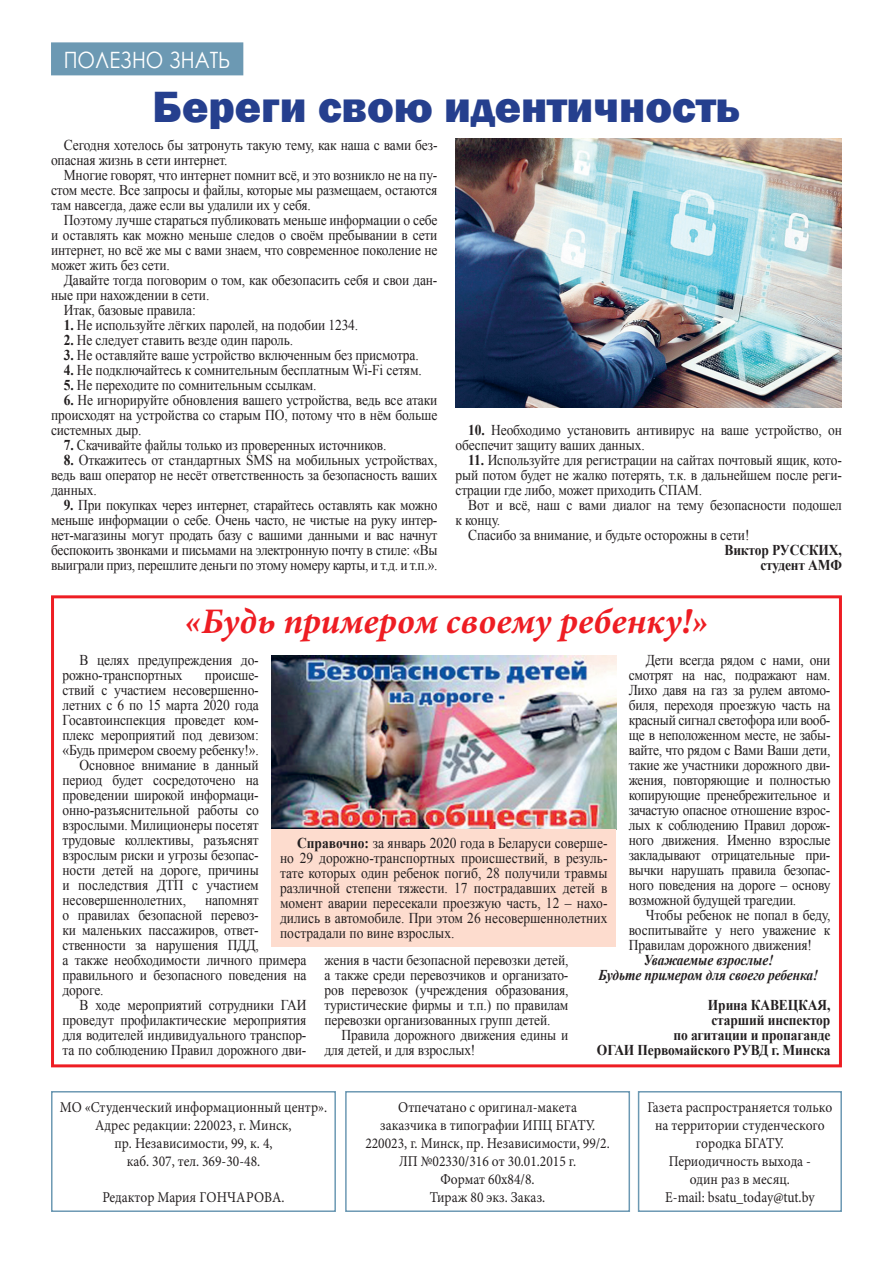
<style>
.page{position:relative;width:893px;height:1263px;background:#fff}
.page>*{position:absolute;margin:0;border:0;box-sizing:border-box;transform-origin:0 0}
.t1{font:800 45px "Franklin Gothic";color:#253f8e}
.t2{font:italic 700 36px "Minion Pro";color:#ee1d23}
.t3{font:22.5px "Century Gothic";color:#fff;scale:.9 1}
.t4{font:15px/15px "Times New Roman";letter-spacing:-.01em;color:#231f20;text-align:justify;scale:.9 1}
.t5{font:15px/18px "Minion Pro";color:#231f20;text-align:center;scale:.9 1}
.t6{font:700 15px/15px "Times New Roman";letter-spacing:-.01em;color:#231f20;text-align:right;scale:.9 1}
.t7{font:italic 700 15px/15px "Times New Roman";letter-spacing:-.01em;color:#231f20;text-align:center;scale:.9 1}
.s1{font-weight:700}
</style>
<div class="page">
<div style="left:51px;top:1091px;width:285px;height:121px;border:2px solid #6c99b3"></div>
<div style="left:345px;top:1091px;width:285px;height:121px;border:2px solid #6c99b3"></div>
<div style="left:638px;top:1091px;width:204px;height:121px;border:2px solid #6c99b3"></div>
<div style="left:51px;top:42px;width:192px;height:33px;background:#6c99b3"></div>
<div style="left:51px;top:595px;width:791px;height:472px;border:3px solid #ee1d23"></div>
<img style="left:455px;top:138px;width:387px;height:270px">
<img style="left:272px;top:656px;width:344px;height:173px">
<div style="left:272px;top:829px;width:344px;height:118px;background:#fddcce"></div>
<h3 class="t3" style="left:64px;top:44px;width:187px">ПОЛЕЗНО ЗНАТЬ</h3>
<h1 class="t1" style="left:153px;top:78px;width:589px">Береги свою идентичность</h1>
<p class="t4" style="left:51px;top:137px;width:431px;text-indent:13px">Сегодня хотелось бы затронуть такую тему, как наша с вами без&shy;опасная жизнь в сети интернет.</p>
<p class="t4" style="left:51px;top:167px;width:431px;text-indent:13px">Многие говорят, что интернет помнит всё, и это возникло не на пу&shy;стом месте. Все запросы и файлы, которые мы размещаем, остаются там навсегда, даже если вы удалили их у себя.</p>
<p class="t4" style="left:51px;top:212px;width:431px;text-indent:13px">Поэтому лучше стараться публиковать меньше информации о себе и оставлять как можно меньше следов о своём пребывании в сети интернет, но всё же мы с вами знаем, что современное поколение не может жить без сети.</p>
<p class="t4" style="left:64px;top:272px;width:417px">Давайте тогда поговорим о том, как обезопасить себя и свои дан-</p>
<p class="t4" style="left:51px;top:287px;width:177px">ные при нахождении в сети.</p>
<p class="t4" style="left:64px;top:302px;width:148px">Итак, базовые правила:</p>
<p class="t4" style="left:64px;top:317px;width:329px"><span class="s1">1.</span> Не используйте лёгких паролей, на подобии 1234.</p>
<p class="t4" style="left:64px;top:332px;width:256px"><span class="s1">2.</span> Не следует ставить везде один пароль.</p>
<p class="t4" style="left:64px;top:347px;width:396px"><span class="s1">3.</span> Не оставляйте ваше устройство включенным без присмотра.</p>
<p class="t4" style="left:64px;top:362px;width:399px"><span class="s1">4.</span> Не подключайтесь к сомнительным бесплатным Wi-Fi сетям.</p>
<p class="t4" style="left:64px;top:377px;width:282px"><span class="s1">5.</span> Не переходите по сомнительным ссылкам.</p>
<p class="t4" style="left:51px;top:392px;width:431px;text-indent:13px"><span class="s1">6.</span> Не игнорируйте обновления вашего устройства, ведь все атаки происходят на устройства со старым ПО, потому что в нём больше системных дыр.</p>
<p class="t4" style="left:64px;top:437px;width:360px"><span class="s1">7.</span> Скачивайте файлы только из проверенных источников.</p>
<p class="t4" style="left:51px;top:452px;width:431px;text-indent:13px"><span class="s1">8.</span> Откажитесь от стандартных SMS на мобильных устройствах, ведь ваш оператор не несёт ответственность за безопасность ваших данных.</p>
<p class="t4" style="left:51px;top:497px;width:431px;text-indent:13px"><span class="s1">9.</span> При покупках через интернет, старайтесь оставлять как можно меньше информации о себе. Очень часто, не чистые на руку интер&shy;нет-магазины могут продать базу с вашими данными и вас начнут беспокоить звонками и письмами на электронную почту в стиле: «Вы выиграли приз, перешлите деньги по этому номеру карты, и т.д. и т.п.».</p>
<p class="t4" style="left:455px;top:422px;width:431px;text-indent:13px"><span class="s1">10.</span> Необходимо установить антивирус на ваше устройство, он обеспечит защиту ваших данных.</p>
<p class="t4" style="left:455px;top:452px;width:431px;text-indent:13px"><span class="s1">11.</span> Используйте для регистрации на сайтах почтовый ящик, кото&shy;рый потом будет не жалко потерять, т.к. в дальнейшем после реги&shy;страции где либо, может приходить СПАМ.</p>
<p class="t4" style="left:468px;top:497px;width:417px">Вот и всё, наш с вами диалог на тему безопасности подошел</p>
<p class="t4" style="left:455px;top:512px;width:51px">к концу.</p>
<p class="t4" style="left:468px;top:527px;width:314px">Спасибо за внимание, и будьте осторожны в сети!</p>
<p class="t6" style="left:724px;top:542px;width:132px">Виктор РУССКИХ, студент АМФ</p>
<h2 class="t2" style="left:185px;top:596px;width:525px">«Будь примером своему ребенку!»</h2>
<p class="t4" style="left:63px;top:652px;width:220px;text-indent:17px">В целях предупреждения до&shy;рожно-транспортных</p>
<p class="t4" style="left:629px;top:652px;width:226px;text-indent:17px">Дети всегда рядом с нами, они смотрят на нас, подражают нам.<br>Лихо давя на газ за рулем автомо&shy;биля, переходя проезжую часть на красный сигнал светофора или вооб&shy;ще в неположенном месте, не забы&shy;вайте, что рядом с Вами Ваши дети, такие же участники дорожного дви&shy;жения, повторяющие и полностью копирующие пренебрежительное и зачастую опасное отношение взрос&shy;лых к соблюдению Правил дорож&shy;ного движения. Именно взрослые закладывают отрицательные при&shy;вычки нарушать правила безопас&shy;ного поведения на дороге – основу возможной будущей трагедии.</p>
<p class="t4" style="left:629px;top:907px;width:226px;text-indent:17px">Чтобы ребенок не попал в беду, воспитывайте у него уважение к Правилам дорожного движения!</p>
<p class="t7" style="left:598px;top:952px;width:246px">Уважаемые взрослые!<br>Будьте примером для своего ребенка!</p>
<p class="t6" style="left:708px;top:997px;width:70px">Ирина Кавецкая</p>
<p class="t4" style="left:205px;top:667px;width:61px">происше-</p>
<p class="t4" style="left:63px;top:682px;width:220px">ствий с участием несовершенно-</p>
<p class="t4" style="left:63px;top:697px;width:220px">летних с 6 по 15 марта 2020 года</p>
<p class="t4" style="left:63px;top:712px;width:220px">Госавтоинспекция проведет ком-</p>
<p class="t4" style="left:63px;top:727px;width:220px">плекс мероприятий под девизом:</p>
<p class="t4" style="left:63px;top:742px;width:220px">«Будь примером своему ребенку!».</p>
<p class="t4" style="left:80px;top:757px;width:201px">Основное внимание в данный</p>
<p class="t4" style="left:63px;top:772px;width:220px">период будет сосредоточено на</p>
<p class="t4" style="left:63px;top:787px;width:220px">проведении широкой информаци-</p>
<p class="t4" style="left:63px;top:802px;width:220px">онно-разъяснительной работы со</p>
<p class="t4" style="left:63px;top:817px;width:220px">взрослыми. Милиционеры посетят</p>
<p class="t4" style="left:63px;top:832px;width:220px">трудовые коллективы, разъяснят</p>
<p class="t4" style="left:63px;top:847px;width:220px">взрослым риски и угрозы безопас-</p>
<p class="t4" style="left:63px;top:862px;width:220px">ности детей на дороге, причины</p>
<p class="t4" style="left:63px;top:877px;width:220px">и последствия ДТП с участием</p>
<p class="t4" style="left:63px;top:892px;width:139px">несовершеннолетних,</p>
<p class="t4" style="left:280px;top:835px;width:365px;text-indent:17px"><span class="s1">Справочно:</span> за январь 2020 года в Беларуси соверше&shy;но 29 дорожно-транспортных происшествий, в резуль&shy;тате которых один ребенок погиб, 28 получили травмы различной степени тяжести. 17 пострадавших детей в момент аварии пересекали проезжую часть, 12 – нахо&shy;дились в автомобиле. При этом 26 несовершеннолетних пострадали по вине взрослых.</p>
<p class="t4" style="left:63px;top:892px;width:273px;text-align:left;text-indent:143px">напомнят<br>о правилах безопасной перевоз-<br>ки маленьких пассажиров, ответ&shy;ственности за нарушения ПДД,<br>а также необходимости личного примера правильного и безопасного поведения на дороге.</p>
<p class="t4" style="left:63px;top:997px;width:273px;text-indent:17px">В ходе мероприятий сотрудники ГАИ проведут профилактические мероприятия для водителей индивидуального транспор&shy;та по соблюдению Правил дорожного дви-</p>
<p class="t4" style="left:324px;top:952px;width:273px">жения в части безопасной перевозки детей, а также среди перевозчиков и организато&shy;ров перевозок (учреждения образования, туристические фирмы и т.п.) по правилам перевозки организованных групп детей.</p>
<p class="t4" style="left:324px;top:1027px;width:273px;text-indent:17px">Правила дорожного движения едины и для детей, и для взрослых!</p>
<p class="t6" style="left:597px;top:997px;width:261px">,<br>старший инспектор<br>по агитации и пропаганде<br>ОГАИ Первомайского РУВД г. Минска</p>
<p class="t5" style="left:60px;top:1098px;width:299px">МО «Студенческий информационный центр».<br>Адрес редакции: 220023, г. Минск,<br>пр. Независимости, 99, к. 4,<br>каб. 307, тел. 369-30-48.</p>
<p class="t5" style="left:102px;top:1188px;width:160px">Редактор Мария Гончаро</p>
<p class="t5" style="left:264px;top:1188px;width:24px">ва.</p>
<p class="t5" style="left:365px;top:1098px;width:273px">Отпечатано с оригинал-макета<br>заказчика в типографии ИПЦ БГАТУ.<br>220023, г. Минск, пр. Независимости, 99/2.<br>ЛП №02330/316 от 30.01.2015 г.<br>Формат 60х84/8.<br>Тираж 80 экз. Заказ.</p>
<p class="t5" style="left:647px;top:1098px;width:207px">Газета распространяется только на территории студенческого городка БГАТУ.<br>Периодичность выхода -<br>один раз в месяц.<br>E-mail: bsatu_today@tut.by</p>
</div>
